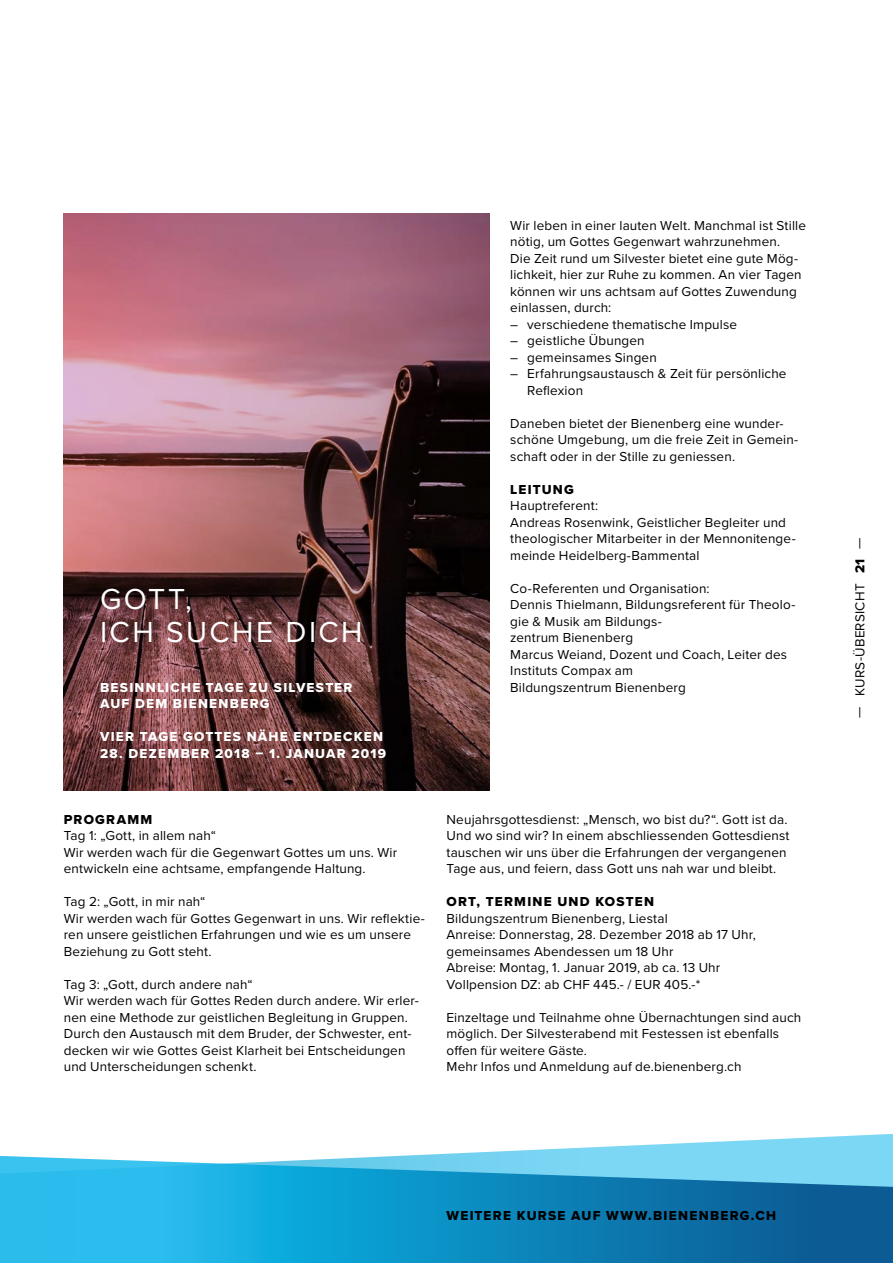
<style>
.page{position:relative;width:893px;height:1263px;background:#fff}
.page>*{position:absolute;margin:0;border:0;box-sizing:border-box;transform-origin:0 0}
.t1{font:30px/33px "Proxima Nova";letter-spacing:.08em;color:#fff}
.t2{font:13.5px/16.5px "Proxima Nova";letter-spacing:.01em;color:#000}
.t3{font:13.5px/16.5px "Proxima Nova Extrabld";letter-spacing:.095em;color:#fff}
.t4{font:13.5px "Proxima Nova Extrabld";letter-spacing:.095em;color:#000}
.s1{font-family:"Proxima Nova Extrabld"}
</style>
<div class="page">
<svg style="left:0;top:1133px;width:893px;height:130px;background:#45add6"></svg>
<svg style="left:64px;top:214px;width:425px;height:577px;background:#815058"></svg>
<h1 class="t1" style="left:100px;top:582px;width:264px">GOTT,<br>ICH SUCHE DICH</h1>
<p class="t3" style="left:100px;top:679px;width:254px">BESINNLICHE TAGE ZU SILVESTER<br>AUF DEM BIENENBERG</p>
<p class="t3" style="left:100px;top:728px;width:284px">VIER TAGE GOTTES NÄHE ENTDECKEN</p>
<p class="t3" style="left:100px;top:745px;width:288px">28. DEZEMBER 2018 – 1. JANUAR 2019</p>
<p class="t2" style="left:510px;top:216px;width:297px">Wir leben in einer lauten Welt. Manchmal ist Stille</p>
<p class="t2" style="left:510px;top:233px;width:271px">nötig, um Gottes Gegenwart wahrzunehmen.</p>
<p class="t2" style="left:510px;top:249px;width:289px">Die Zeit rund um Silvester bietet eine gute Mög-</p>
<p class="t2" style="left:510px;top:266px;width:293px">lichkeit, hier zur Ruhe zu kommen. An vier Tagen</p>
<p class="t2" style="left:510px;top:282px;width:288px">können wir uns achtsam auf Gottes Zuwendung</p>
<p class="t2" style="left:510px;top:299px;width:103px">einlassen, durch:</p>
<p class="t2" style="left:510px;top:315px;width:228px">― verschiedene thematische Impulse</p>
<p class="t2" style="left:510px;top:332px;width:136px">― geistliche Übungen</p>
<p class="t2" style="left:510px;top:348px;width:148px">― gemeinsames Singen</p>
<p class="t2" style="left:510px;top:365px;width:278px">― Erfahrungsaustausch &amp; Zeit für persönliche</p>
<p class="t2" style="left:527px;top:381px;width:57px">Reflexion</p>
<p class="t2" style="left:510px;top:414px;width:289px">Daneben bietet der Bienenberg eine wunder&shy;schöne Umgebung, um die freie Zeit in Gemein&shy;schaft oder in der Stille zu geniessen.</p>
<p class="t4" style="left:510px;top:479px;width:65px">LEITUNG</p>
<p class="t2" style="left:510px;top:497px;width:287px">Hauptreferent:<br>Andreas Rosenwink, Geistlicher Begleiter und theologischer Mitarbeiter in der Mennonitenge&shy;meinde Heidelberg-Bammental</p>
<p class="t2" style="left:510px;top:579px;width:287px">Co-Referenten und Organisation:<br>Dennis Thielmann, Bildungsreferent für Theolo&shy;gie &amp; Musik am Bildungs-<br>zentrum Bienenberg<br>Marcus Weiand, Dozent und Coach, Leiter des<br>Instituts Compax am<br>Bildungszentrum Bienenberg</p>
<p class="t4" style="left:64px;top:809px;width:90px">PROGRAMM</p>
<p class="t2" style="left:64px;top:827px;width:335px">Tag 1: „Gott, in allem nah“<br>Wir werden wach für die Gegenwart Gottes um uns. Wir entwickeln eine achtsame, empfangende Haltung.</p>
<p class="t2" style="left:64px;top:893px;width:363px">Tag 2: „Gott, in mir nah“<br>Wir werden wach für Gottes Gegenwart in uns. Wir reflektie&shy;ren unsere geistlichen Erfahrungen und wie es um unsere Beziehung zu Gott steht.</p>
<p class="t2" style="left:64px;top:975px;width:357px">Tag 3: „Gott, durch andere nah“<br>Wir werden wach für Gottes Reden durch andere. Wir erler&shy;nen eine Methode zur geistlichen Begleitung in Gruppen.<br>Durch den Austausch mit dem Bruder, der Schwester, ent&shy;decken wir wie Gottes Geist Klarheit bei Entscheidungen und Unterscheidungen schenkt.</p>
<p class="t2" style="left:446px;top:810px;width:345px">Neujahrsgottesdienst: „Mensch, wo bist du?“. Gott ist da.<br>Und wo sind wir? In einem abschliessenden Gottesdienst tauschen wir uns über die Erfahrungen der vergangenen Tage aus, und feiern, dass Gott uns nah war und bleibt.</p>
<p class="t4" style="left:446px;top:892px;width:209px">ORT, TERMINE UND KOSTEN</p>
<p class="t2" style="left:446px;top:909px;width:311px">Bildungszentrum Bienenberg, Liestal<br>Anreise: Donnerstag, 28. Dezember 2018 ab 17 Uhr, gemeinsames Abendessen um 18 Uhr<br>Abreise: Montag, 1. Januar 2019, ab ca. 13 Uhr Vollpension DZ: ab CHF 445.- / EUR 405.-*</p>
<p class="t2" style="left:446px;top:1008px;width:356px">Einzeltage und Teilnahme ohne Übernachtungen sind auch möglich. Der Silvesterabend mit Festessen ist ebenfalls offen für weitere Gäste.<br>Mehr Infos und Anmeldung auf de.bienenberg.ch</p>
<p class="t2" style="left:851px;top:718px;width:182px;rotate:-90deg">— KURS-ÜBERSICHT <span class="s1">21</span> —</p>
<p class="t4" style="left:446px;top:1205px;width:331px">WEITERE KURSE AUF WWW.BIENENBERG.CH</p>
</div>
